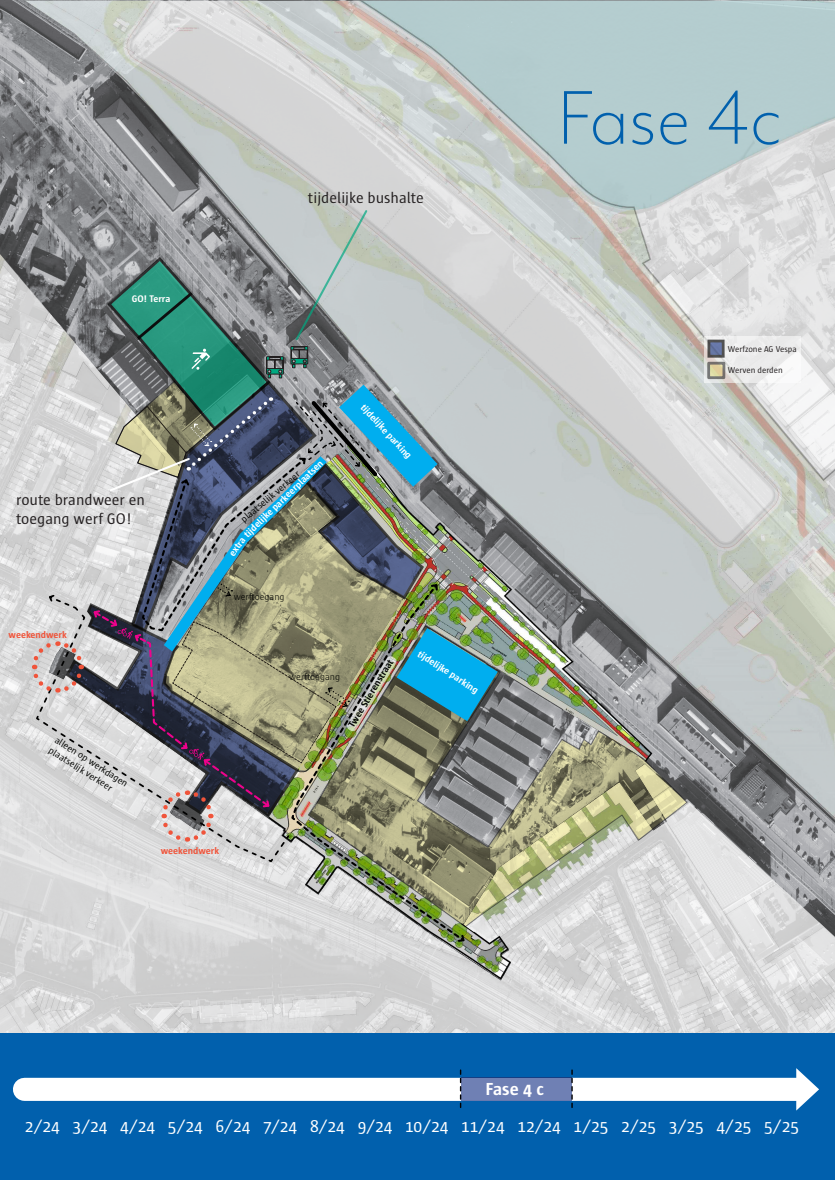
<style>
.page{position:relative;width:835px;height:1180px;background:#fff}
.page>*{position:absolute;margin:0;border:0;box-sizing:border-box;transform-origin:0 0}
.t1{font:300 87.5px "Mr Eaves Mod OT";color:#0160ad}
.t2{font:700 17.85px "Sun Antwerpen";color:#fff}
.t3{font:17.5px "Sun Antwerpen";color:#fff}
.t4{font:15.75px/18.9px "Sun Antwerpen";color:#231f20}
.t5{font:700 9.8px "Sun Antwerpen";color:#fff}
.t6{font:9.8px/11.7px "Sun Antwerpen";color:#040503}
.t7{font:700 9.8px "Sun Antwerpen";color:#f0543a}
.t8{font:300 9.8px "Sun Antwerpen";color:#040503}
.t9{font:700 9.8px "Sun Antwerpen";color:#040503}
.t10{font:8.75px "Sun Antwerpen";color:#231f20}
</style>
<div class="page">
<img style="left:0;top:1px;width:834px;height:1032px">
<img style="left:497px;top:445px;width:172px;height:488px">
<img style="left:387px;top:927px;width:148px;height:60px">
<svg style="left:497px;top:625px;width:190px;height:302px;background:#abad9e"></svg>
<svg style="left:703px;top:336px;width:97px;height:46px;fill:#ebebeb"></svg>
<svg style="left:711px;top:344px;width:9px;height:10px"></svg>
<svg style="left:711px;top:366px;width:10px;height:9px"></svg>
<div style="left:0;top:1033px;width:834px;height:147px;background:#0160ad"></div>
<div style="left:24px;top:1077px;width:776px;height:24px;background:#fff"></div>
<svg style="left:796px;top:1068px;width:23px;height:42px"></svg>
<div style="left:461px;top:1077px;width:110px;height:24px;background:#6f80b4"></div>
<svg style="left:460px;top:1070px;width:1px;height:37px"></svg>
<svg style="left:571px;top:1070px;width:1px;height:37px"></svg>
<svg style="left:29px;top:210px;width:468px;height:733px;background:#99a39e"></svg>
<p class="t5" style="left:132px;top:293px;width:40px">GO! Terra</p>
<p class="t4" style="left:308px;top:188px;width:117px">tijdelijke bushalte</p>
<p class="t4" style="left:16px;top:490px;width:131px">route brandweer en toegang werf GO!</p>
<p class="t7" style="left:9px;top:629px;width:60px">weekendwerk</p>
<p class="t6" style="left:59px;top:734px;width:86px;rotate:32deg">alleen op werkdagen plaatselijk verkeer</p>
<p class="t5" style="left:241px;top:531px;width:108px;rotate:-44deg">tijdelijke parkeerplaatsen</p>
<p class="t5" style="left:226px;top:552px;width:23px;rotate:-54deg">extra</p>
<p class="t6" style="left:238px;top:515px;width:75px;rotate:-40deg">plaatselijk verkeer</p>
<p class="t8" style="left:234px;top:591px;width:52px">werftoegang</p>
<p class="t5" style="left:367px;top:401px;width:72px;rotate:48deg">tijdelijke parking</p>
<p class="t8" style="left:289px;top:671px;width:52px">werftoegang</p>
<p class="t9" style="left:346px;top:724px;width:79px;rotate:-59deg">Twee Stierenstraat</p>
<p class="t5" style="left:421px;top:648px;width:72px;rotate:33deg">tijdelijke parking</p>
<p class="t7" style="left:161px;top:845px;width:60px">weekendwerk</p>
<p class="t1" style="left:557px;top:70px;width:226px">Fase 4c</p>
<p class="t10" style="left:727px;top:344px;width:70px">Werfzone AG Vespa</p>
<p class="t10" style="left:727px;top:365px;width:56px">Werven derden</p>
<p class="t2" style="left:485px;top:1078px;width:60px">Fase 4 c</p>
<p class="t3" style="left:25px;top:1115px;width:775px">2/24 3/24 4/24 5/24 6/24 7/24 8/24 9/24 10/24 11/24 12/24 1/25 2/25 3/25 4/25 5/25</p>
</div>
